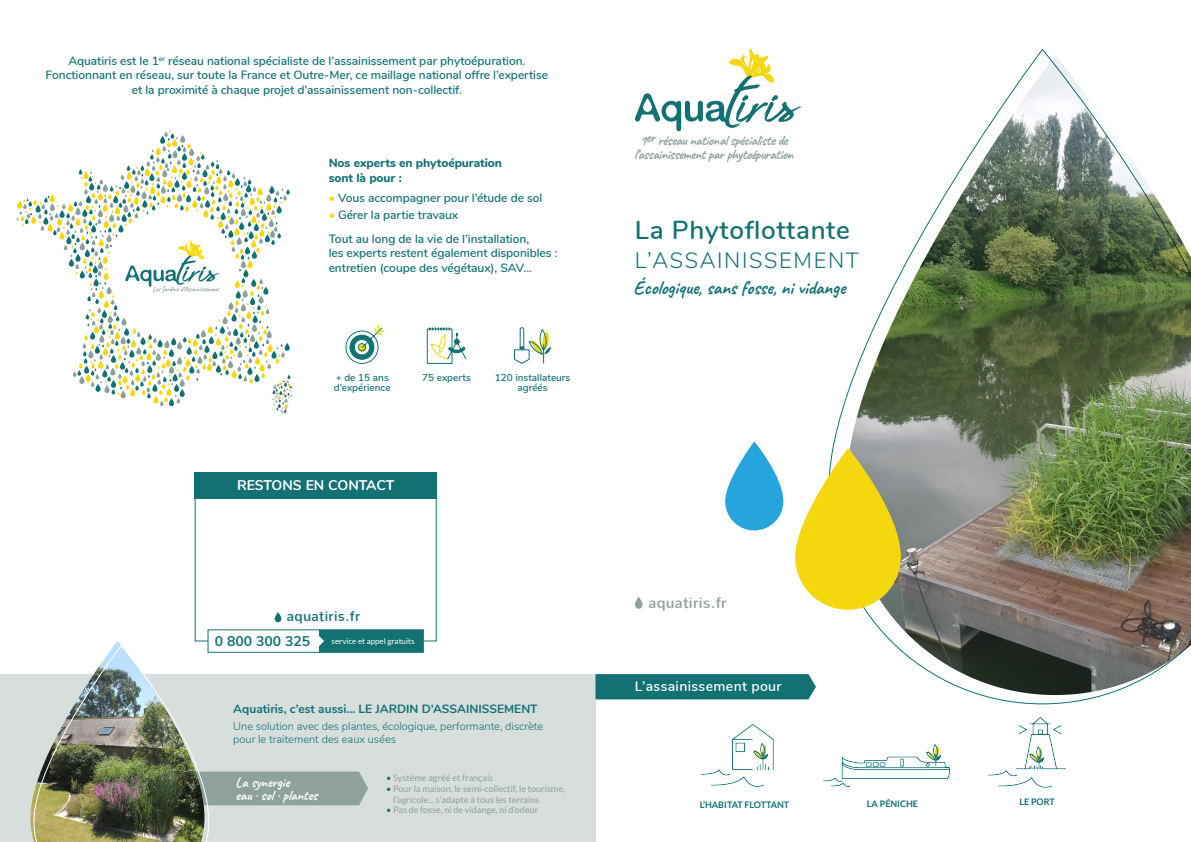
<style>
.page{position:relative;width:1191px;height:842px;background:#fff}
.page>*{position:absolute;margin:0;border:0;box-sizing:border-box;transform-origin:0 0}
.t1{font:600 26px "Nunito";letter-spacing:.025em;color:#137174}
.t2{font:300 22px "Nunito";letter-spacing:.075em;color:#137174}
.t3{font:700 19px "Caveat";letter-spacing:-.005em;color:#137174}
.t4{font:15px "Nunito";letter-spacing:.02em;color:#8ea19c}
.t5{font:700 14px "Caveat";letter-spacing:-.025em;color:#8ea19c}
.t6{font:700 14px "Caveat";color:#fff}
.t7{font:600 14px "Nunito";letter-spacing:.025em;color:#fff}
.t8{font:700 14px "Nunito";letter-spacing:-.01em;color:#fff}
.t9{font:14px "Nunito";letter-spacing:.025em;color:#137174}
.t10{font:700 14px "Nunito";color:#137174}
.t11{font:600 12px "Nunito";letter-spacing:-.005em;color:#137174}
.t12{font:700 12px "Nunito";color:#137174}
.t13{font:800 12px "Nunito";letter-spacing:-.005em;color:#137174}
.t14{font:300 11px "Nunito";color:#137174}
.t15{font:600 10px "Nunito";color:#137174}
.t16{font:9px "Lato";color:#8ea19c}
.t17{font:700 9px "Lato";color:#137174}
.t18{font:8px "Lato";color:#fff}
.s1{color:#f4d80d}
.s2{color:#137174}
</style>
<div class="page">
<div style="left:0;top:674px;width:595px;height:168px;background:#d7dedc"></div>
<img style="left:828px;top:49px;width:363px;height:655px">
<svg style="left:795px;top:448px;width:106px;height:162px;background:#e9d437"></svg>
<svg style="left:725px;top:441px;width:58px;height:89px;fill:#26a5dc"></svg>
<svg style="left:635px;top:49px;width:166px;height:82px"></svg>
<div style="left:595px;top:674px;width:221px;height:25px;background:#137174"></div>
<svg style="left:17px;top:130px;width:273px;height:276px"></svg>
<svg style="left:345px;top:325px;width:40px;height:39px"></svg>
<svg style="left:426px;top:327px;width:41px;height:37px"></svg>
<svg style="left:514px;top:327px;width:38px;height:37px"></svg>
<div style="left:635px;top:597px;width:7px;height:12px;background:#8ea19c;border-radius:4px"></div>
<img style="left:272px;top:374px;width:19px;height:39px">
<svg style="left:275px;top:612px;width:6px;height:10px"></svg>
<div style="left:195px;top:472px;width:242px;height:26px;background:#137174"></div>
<div style="left:207px;top:629px;width:113px;height:24px;background:linear-gradient(to right,#fff,#fff)"></div>
<div style="left:319px;top:629px;width:105px;height:24px;background:#137174;border:1px solid #137174"></div>
<img style="left:34px;top:636px;width:334px;height:206px">
<img style="left:701px;top:724px;width:73px;height:63px">
<img style="left:989px;top:717px;width:76px;height:71px">
<img style="left:823px;top:744px;width:126px;height:43px">
<p class="t11" style="left:68px;top:52px;width:458px">Aquatiris est le 1<sup>er</sup> réseau national spécialiste de l’assainissement par phytoépuration.</p>
<p class="t11" style="left:46px;top:66px;width:504px">Fonctionnant en réseau, sur toute la France et Outre-Mer, ce maillage national offre l’expertise</p>
<p class="t11" style="left:132px;top:81px;width:331px">et la proximité à chaque projet d’assainissement non-collectif.</p>
<p class="t13" style="left:329px;top:154px;width:175px">Nos experts en phytoépuration</p>
<p class="t13" style="left:329px;top:169px;width:75px">sont là pour :</p>
<p class="t11" style="left:329px;top:189px;width:215px"><span class="s1">•</span> Vous accompagner pour l’étude de sol</p>
<p class="t11" style="left:329px;top:206px;width:131px"><span class="s1">•</span> Gérer la partie travaux</p>
<p class="t11" style="left:329px;top:230px;width:202px">Tout au long de la vie de l’installation,</p>
<p class="t11" style="left:329px;top:244px;width:230px">les experts restent également disponibles :</p>
<p class="t11" style="left:329px;top:259px;width:205px">entretien (coupe des végétaux), SAV...</p>
<p class="t15" style="left:336px;top:370px;width:55px">+ de 15 ans</p>
<p class="t15" style="left:334px;top:380px;width:58px">d’expérience</p>
<p class="t15" style="left:422px;top:370px;width:50px">75 experts</p>
<p class="t15" style="left:495px;top:370px;width:77px">120 installateurs</p>
<p class="t15" style="left:517px;top:380px;width:32px">agréés</p>
<p class="t8" style="left:237px;top:475px;width:159px">RESTONS EN CONTACT</p>
<p class="t9" style="left:287px;top:607px;width:75px">aquatiris.fr</p>
<p class="t10" style="left:215px;top:631px;width:97px">0 800 300 325</p>
<p class="t18" style="left:331px;top:637px;width:85px">service et appel gratuits</p>
<p class="t12" style="left:233px;top:700px;width:306px">Aquatiris, c’est aussi… LE JARDIN D’ASSAINISSEMENT</p>
<p class="t14" style="left:233px;top:718px;width:311px">Une solution avec des plantes, écologique, performante, discrète</p>
<p class="t14" style="left:233px;top:731px;width:164px">pour le traitement des eaux usées</p>
<p class="t16" style="left:386px;top:773px;width:108px"><span class="s2">•</span> Système agréé et français</p>
<p class="t16" style="left:386px;top:783px;width:180px"><span class="s2">•</span> Pour la maison, le semi-collectif, le tourisme,</p>
<p class="t16" style="left:393px;top:794px;width:148px">l’agricole... s’adapte à tous les terrains</p>
<p class="t16" style="left:386px;top:805px;width:154px"><span class="s2">•</span> Pas de fosse, ni de vidange, ni d’odeur</p>
<p class="t6" style="left:235px;top:773px;width:55px">La synergie</p>
<p class="t6" style="left:235px;top:786px;width:83px">eau · sol · plantes</p>
<p class="t5" style="left:640px;top:131px;width:149px">1er réseau national spécialiste de</p>
<p class="t5" style="left:634px;top:145px;width:160px">l’assainissement par phytoépuration</p>
<p class="t1" style="left:635px;top:211px;width:216px">La Phytoflottante</p>
<p class="t2" style="left:635px;top:244px;width:225px">L’ASSAINISSEMENT</p>
<p class="t3" style="left:633px;top:276px;width:213px">Écologique, sans fosse, ni vidange</p>
<p class="t4" style="left:648px;top:593px;width:80px">aquatiris.fr</p>
<p class="t7" style="left:635px;top:676px;width:148px">L’assainissement pour</p>
<p class="t17" style="left:699px;top:799px;width:91px">L’HABITAT FLOTTANT</p>
<p class="t17" style="left:867px;top:798px;width:53px">LA PÉNICHE</p>
<p class="t17" style="left:1019px;top:796px;width:37px">LE PORT</p>
</div>
